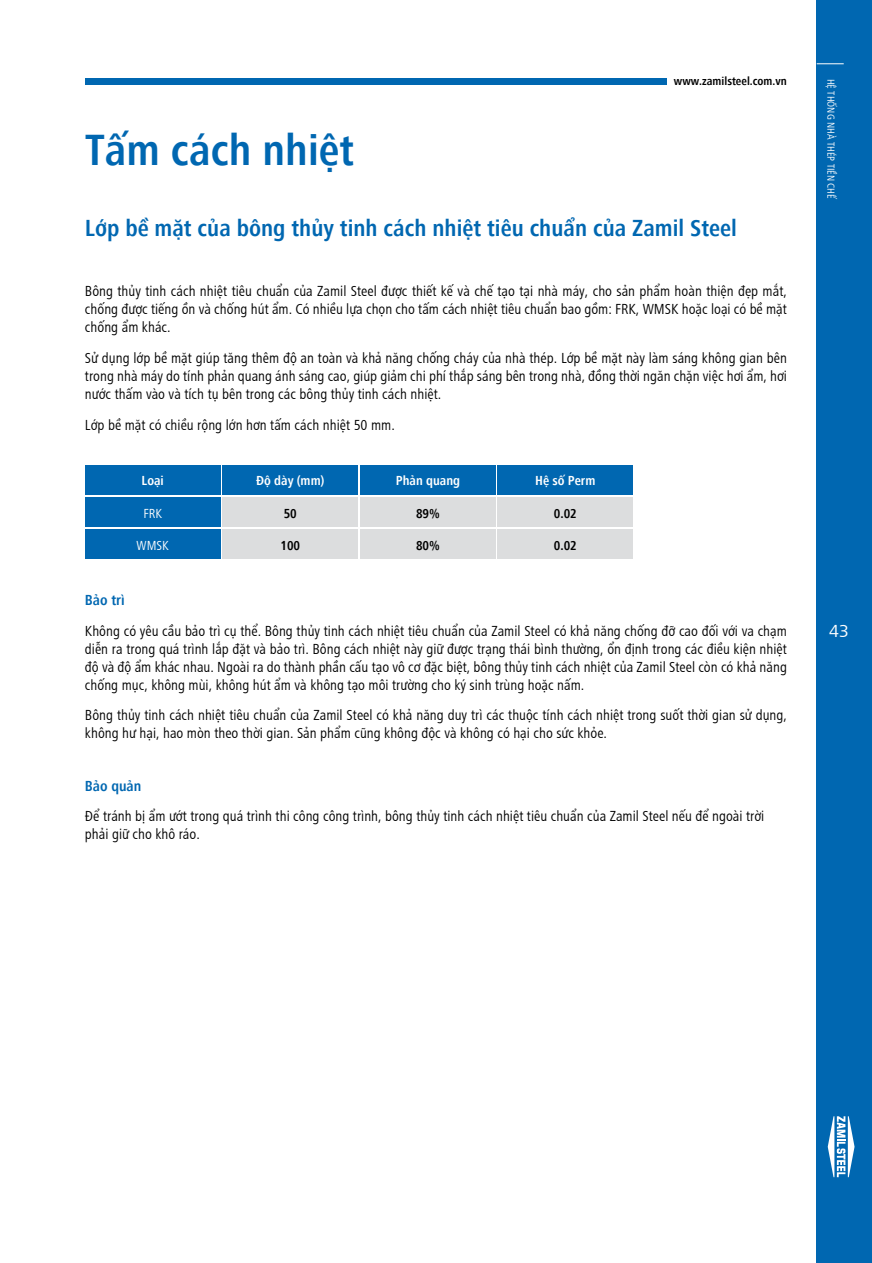
<style>
.page{position:relative;width:872px;height:1263px;background:#fff}
.page>*{position:absolute;margin:0;border:0;box-sizing:border-box;transform-origin:0 0}
.t1{font:700 condensed 45px "Frutiger VU";color:#0067b1}
.t2{font:700 condensed 24px "Frutiger VU";color:#0067b1}
.t3{font:18px "Frutiger VU";color:#fff}
.t4{font:condensed 15px/18px "Frutiger VU";color:#000;text-align:justify}
.t5{font:700 condensed 15px "Frutiger VU";color:#0067b1}
.t6{font:700 condensed 13.5px "Frutiger VU";color:#fff}
.t7{font:700 condensed 13.5px "Frutiger VU";color:#000}
.t8{font:condensed 13.5px "Frutiger VU";color:#fff}
.t9{font:700 condensed 12px "Frutiger VU";color:#000}
.t10{font:condensed 10.5px "Frutiger VU";color:#fff}
</style>
<div class="page">
<div style="left:85px;top:79px;width:581px;height:6px;background:#0067b1"></div>
<div style="left:816px;top:0;width:56px;height:1263px;background:#0067b1"></div>
<svg style="left:816px;top:63px;width:27px;height:1px"></svg>
<div style="left:223px;top:497px;width:135px;height:29px;background:#dcddde"></div>
<div style="left:360px;top:497px;width:135px;height:29px;background:#dcddde"></div>
<div style="left:498px;top:497px;width:135px;height:29px;background:#dcddde"></div>
<div style="left:223px;top:529px;width:135px;height:29px;background:#dcddde"></div>
<div style="left:360px;top:529px;width:135px;height:29px;background:#dcddde"></div>
<div style="left:498px;top:529px;width:135px;height:29px;background:#dcddde"></div>
<div style="left:223px;top:465px;width:135px;height:29px;background:#0067b1"></div>
<div style="left:360px;top:465px;width:135px;height:29px;background:#0067b1"></div>
<div style="left:498px;top:465px;width:135px;height:29px;background:#0067b1"></div>
<div style="left:85px;top:465px;width:135px;height:29px;background:#0067b1"></div>
<div style="left:85px;top:497px;width:135px;height:29px;background:#0067b1"></div>
<div style="left:85px;top:529px;width:135px;height:29px;background:#0067b1"></div>
<svg style="left:827px;top:1116px;width:27px;height:61px"></svg>
<h1 class="t1" style="left:85px;top:119px;width:270px">Tấm cách nhiệt</h1>
<p class="t9" style="left:674px;top:73px;width:114px">www.zamilsteel.com.vn</p>
<h2 class="t2" style="left:85px;top:211px;width:653px">Lớp bề mặt của bông thủy tinh cách nhiệt tiêu chuẩn của Zamil Steel</h2>
<p class="t4" style="left:85px;top:281px;width:703px">Bông thủy tinh cách nhiệt tiêu chuẩn của Zamil Steel được thiết kế và chế tạo tại nhà máy, cho sả n phẩm hoàn thiện đẹp mắt, chống được tiếng ồn và chống hút ẩm. Có nhiều lựa chọn cho tấm cách nhiệt tiêu chuẩn bao gồm: FRK, WMSK hoặc loại có bề mặt chống ẩm khác.</p>
<p class="t4" style="left:85px;top:348px;width:703px">Sử dụng lớp bề mặt giúp tăng thêm độ an toàn và khả năng chống cháy của nhà thép. Lớp bề mặt này làm sáng không gian bên trong nhà máy do tính phản quang ánh sáng cao, giúp giảm chi phí thắp sáng bên trong nhà, đồng thời ngăn chặn việc hơi ẩm, hơi nước thấm vào và tích tụ bên trong các bông thủy tinh cách nhiệt.</p>
<p class="t4" style="left:85px;top:414px;width:311px">Lớp bề mặt có chiều rộng lớn hơn tấm cách nhiệt 50 mm.</p>
<p class="t6" style="left:142px;top:471px;width:24px">Loại</p>
<p class="t6" style="left:256px;top:471px;width:70px">Độ dày (mm)</p>
<p class="t6" style="left:396px;top:471px;width:66px">Phản quang</p>
<p class="t6" style="left:535px;top:471px;width:62px">Hệ số Perm</p>
<p class="t7" style="left:284px;top:504px;width:15px">50</p>
<p class="t7" style="left:416px;top:504px;width:25px">89%</p>
<p class="t7" style="left:554px;top:504px;width:24px">0.02</p>
<p class="t7" style="left:280px;top:536px;width:21px">100</p>
<p class="t7" style="left:416px;top:536px;width:25px">80%</p>
<p class="t7" style="left:554px;top:536px;width:24px">0.02</p>
<p class="t8" style="left:143px;top:504px;width:20px">FRK</p>
<p class="t8" style="left:137px;top:535px;width:34px">WMSK</p>
<p class="t5" style="left:85px;top:589px;width:39px">Bảo trì</p>
<p class="t4" style="left:85px;top:621px;width:703px">Không có yêu cầu bảo trì cụ thể. Bông thủy tinh cách nhiệt tiêu chuẩn của Zamil Steel có khả năng chống đỡ cao đối với va chạm diễn ra trong quá trình lắp đặt và bảo trì. Bông cách nhiệt này giữ được trạng thái bình thường, ổn định trong các điều kiện nhiệt độ và độ ẩm khác nhau. Ngoài ra do thành phần cấu tạo vô cơ đặc biệt, bông thủy tinh cách nhiệt của Zamil Steel còn có khả năng chống mục, không mùi, không hút ẩm và không tạo môi trường cho ký sinh trùng hoặc nấm.</p>
<p class="t4" style="left:85px;top:705px;width:703px">Bông thủy tinh cách nhiệt tiêu chuẩn của Zamil Steel có khả năng duy trì các thuộc tính cách nhiệt trong suốt thời gian sử dụng, không hư hại, hao mòn theo thời gian. Sản phẩm cũng không độc và không có hại cho sức khỏe.</p>
<p class="t5" style="left:85px;top:775px;width:58px">Bảo quản</p>
<p class="t4" style="left:85px;top:806px;width:681px">Để tránh bị ẩm ướt trong quá trình thi công công trình, bông thủy tinh cách nhiệt tiêu chuẩn của Zamil Steel nếu để ngoài trời phải giữ cho khô ráo.</p>
<p class="t10" style="left:838px;top:79px;width:122px;rotate:90deg">HỆ THỐNG NHÀ THÉP TIỀN CHẾ</p>
<p class="t3" style="left:829px;top:618px;width:21px">43</p>
</div>
